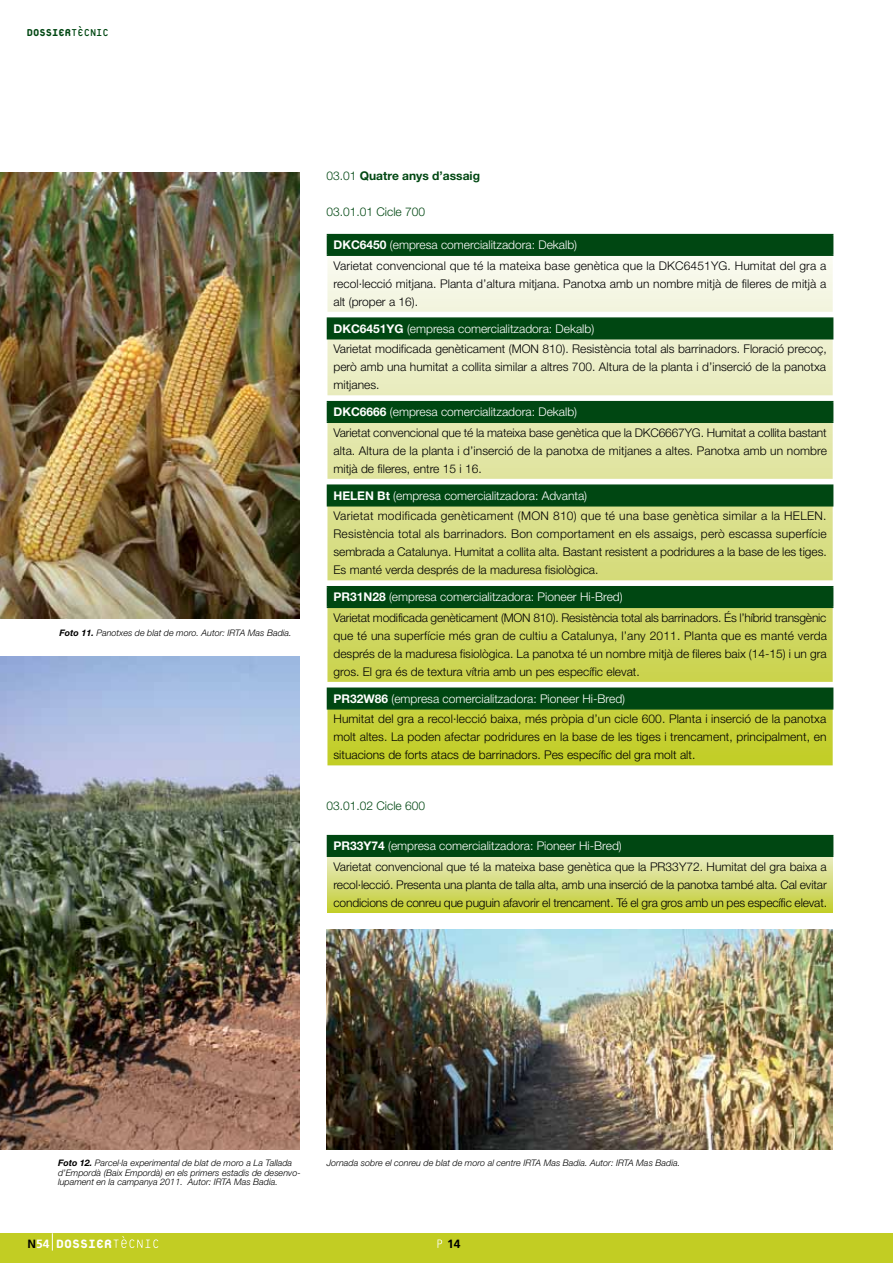
<style>
.page{position:relative;width:893px;height:1263px;background:#fff}
.page>*{position:absolute;margin:0;border:0;box-sizing:border-box;transform-origin:0 0}
.t1{font:800 18px "Platelet";color:#fff;scale:.96 1}
.t2{font:800 15px "Platelet";color:#004712;scale:.91 1}
.t3{font:300 12px/18px "Helvetica Neue LT Pro";color:#000}
.t4{font:300 12px/20.5px "Helvetica Neue LT Pro";letter-spacing:.02em;color:#000}
.t5{font:300 12px "Helvetica Neue LT Pro";color:#004712}
.t6{font:700 12px "Helvetica Neue LT Pro";color:#004712}
.t7{font:700 12px "Frutiger";color:#000}
.t8{font:italic 300 9px/9.8px "Helvetica Neue LT Pro";color:#000}
.s1{font-weight:400}
.s2{font-weight:700}
.s3{font-weight:300}
.s4{font-weight:700;color:#fff}
.s5{color:#fff}
.s6{font-family:"Frutiger";font-weight:700;font-size:12px;color:#000}
.s7{font-family:"Frutiger";font-weight:700;font-size:12px}
</style>
<div class="page">
<div style="left:0;top:1233px;width:893px;height:30px;background:#c2cd23"></div>
<svg style="left:437px;top:1239px;width:5px;height:9px"></svg>
<svg style="left:52px;top:1233px;width:1px;height:17px"></svg>
<svg style="left:113px;top:1236px;width:45px;height:12px"></svg>
<div style="left:328px;top:235px;width:504px;height:19px;background:#004712"></div>
<svg style="left:327px;top:256px;width:506px;height:509px;background:#c3d193"></svg>
<svg style="left:327px;top:486px;width:506px;height:222px;background:#9db45e"></svg>
<hr style="left:327px;top:234px;width:506px;height:1px;background:#004712">
<svg style="left:327px;top:235px;width:1px;height:19px"></svg>
<svg style="left:832px;top:235px;width:1px;height:19px"></svg>
<hr style="left:327px;top:254px;width:506px;height:2px;background:#004712">
<hr style="left:327px;top:317px;width:506px;height:2px;background:#004712">
<svg style="left:327px;top:319px;width:1px;height:19px"></svg>
<svg style="left:832px;top:319px;width:1px;height:19px"></svg>
<hr style="left:327px;top:338px;width:506px;height:1px;background:#004712">
<hr style="left:327px;top:401px;width:506px;height:1px;background:#004712">
<svg style="left:327px;top:402px;width:1px;height:19px"></svg>
<svg style="left:832px;top:402px;width:1px;height:19px"></svg>
<hr style="left:327px;top:421px;width:506px;height:2px;background:#004712">
<hr style="left:327px;top:484px;width:506px;height:2px;background:#004712">
<svg style="left:327px;top:486px;width:1px;height:19px"></svg>
<svg style="left:832px;top:486px;width:1px;height:19px"></svg>
<hr style="left:327px;top:505px;width:506px;height:1px;background:#004712">
<hr style="left:327px;top:586px;width:506px;height:1px;background:#004712">
<svg style="left:327px;top:587px;width:1px;height:19px"></svg>
<svg style="left:832px;top:587px;width:1px;height:19px"></svg>
<hr style="left:327px;top:606px;width:506px;height:2px;background:#004712">
<hr style="left:327px;top:687px;width:506px;height:2px;background:#004712">
<svg style="left:327px;top:689px;width:1px;height:19px"></svg>
<svg style="left:832px;top:689px;width:1px;height:19px"></svg>
<hr style="left:327px;top:708px;width:506px;height:1px;background:#004712">
<div style="left:327px;top:836px;width:506px;height:20px;background:#004712"></div>
<div style="left:327px;top:856px;width:506px;height:57px;background:linear-gradient(to bottom,#e9ecc5,#c2cc2c)"></div>
<hr style="left:327px;top:835px;width:506px;height:1px;background:#004712">
<hr style="left:327px;top:855px;width:506px;height:2px;background:#004712">
<img style="left:0;top:172px;width:299px;height:446px">
<img style="left:0;top:656px;width:299px;height:493px">
<img style="left:327px;top:929px;width:505px;height:220px">
<p class="t2" style="left:27px;top:26px;width:92px">DOSSIER<span class="s1">TÈCNIC</span></p>
<p class="t8" style="left:60px;top:628px;width:234px"><span class="s2">Foto 11.</span> Panotxes de blat de moro. Autor: IRTA Mas Badia.</p>
<p class="t6" style="left:326px;top:168px;width:155px"><span class="s3">03.01</span> Quatre anys d’assaig</p>
<p class="t5" style="left:326px;top:204px;width:100px">03.01.01 Cicle 700</p>
<p class="t3" style="left:333px;top:234px;width:494px;line-height:20.5px"><span class="s4">DKC6450</span> <span class="s5">(empresa comercialitzadora: Dekalb)<br></span>Varietat convencional que té la mateixa base genètica que la DKC6451YG. Humitat del gra a</p>
<p class="t3" style="left:333px;top:274px;width:494px">recol·lecció mitjana. Planta d’altura mitjana. Panotxa amb un nombre mitjà de fileres de mitjà a alt (proper a 16).</p>
<p class="t3" style="left:333px;top:318px;width:495px;line-height:20.5px"><span class="s4">DKC6451YG</span> <span class="s5">(empresa comercialitzadora: Dekalb)<br></span>Varietat modificada genèticament (MON 810). Resistència total als barrinadors. Floració precoç,</p>
<p class="t3" style="left:333px;top:358px;width:494px">però amb una humitat a collita similar a altres 700. Altura de la planta i d’inserció de la panotxa mitjanes.</p>
<p class="t3" style="left:333px;top:401px;width:495px;line-height:20.5px"><span class="s4">DKC6666</span> <span class="s5">(empresa comercialitzadora: Dekalb)<br></span>Varietat convencional que té la mateixa base genètica que la DKC6667YG. Humitat a collita bastant</p>
<p class="t3" style="left:333px;top:441px;width:495px">alta. Altura de la planta i d’inserció de la panotxa de mitjanes a altes. Panotxa amb un nombre mitjà de fileres, entre 15 i 16.</p>
<p class="t4" style="left:333px;top:485px;width:494px"><span class="s4">HELEN Bt</span> <span class="s5">(empresa comercialitzadora: Advanta)<br></span>Varietat modificada genèticament (MON 810) que té una base genètica similar a la HELEN.</p>
<p class="t3" style="left:333px;top:525px;width:495px;text-align:justify">Resistència total als barrinadors. Bon comportament en els assaigs, però escassa superfície sembrada a Catalunya. Humitat a collita alta. Bastant resistent a podridures a la base de les tiges.<br>Es manté verda després de la maduresa fisiològica.</p>
<p class="t3" style="left:333px;top:586px;width:495px;line-height:20.5px"><span class="s4">PR31N28</span> <span class="s5">(empresa comercialitzadora: Pioneer Hi-Bred)<br></span>Varietat modificada genèticament (MON 810). Resistència total als barrinadors. És l’híbrid transgènic</p>
<p class="t3" style="left:333px;top:626px;width:495px;text-align:justify">que té una superfície més gran de cultiu a Catalunya, l’any 2011. Planta que es manté verda després de la maduresa fisiològica. La panotxa té un nombre mitjà de fileres baix (14-15) i un gra gros. El gra és de textura vítria amb un pes específic elevat.</p>
<p class="t3" style="left:333px;top:688px;width:494px;line-height:20.5px"><span class="s4">PR32W86</span> <span class="s5">(empresa comercialitzadora: Pioneer Hi-Bred)<br></span>Humitat del gra a recol·lecció baixa, més pròpia d’un cicle 600. Planta i inserció de la panotxa</p>
<p class="t3" style="left:333px;top:728px;width:494px">molt altes. La poden afectar podridures en la base de les tiges i trencament, principalment, en situacions de forts atacs de barrinadors. Pes específic del gra molt alt.</p>
<p class="t5" style="left:326px;top:798px;width:100px">03.01.02 Cicle 600</p>
<p class="t3" style="left:333px;top:835px;width:495px;line-height:20.5px"><span class="s4">PR33Y74</span> <span class="s5">(empresa comercialitzadora: Pioneer Hi-Bred)<br></span>Varietat convencional que té la mateixa base genètica que la PR33Y72. Humitat del gra baixa a</p>
<p class="t3" style="left:333px;top:875px;width:495px">recol·lecció. Presenta una planta de talla alta, amb una inserció de la panotxa també alta. Cal evitar condicions de conreu que puguin afavorir el trencament. Té el gra gros amb un pes específic elevat.</p>
<p class="t8" style="left:58px;top:1158px;width:244px"><span class="s2">Foto 12.</span> Parcel·la experimental de blat de moro a La Tallada d’Empordà (Baix Empordà) en els primers estadis de desenvo&shy;lupament en la campanya 2011. Autor: IRTA Mas Badia.</p>
<p class="t8" style="left:327px;top:1158px;width:355px">Jornada sobre el conreu de blat de moro al centre IRTA Mas Badia. Autor: IRTA Mas Badia.</p>
<h1 class="t1" style="left:28px;top:1235px;width:89px"><span class="s6">N</span><span class="s7">54</span> DOSSIER</h1>
<p class="t7" style="left:447px;top:1237px;width:15px">14</p>
</div>
